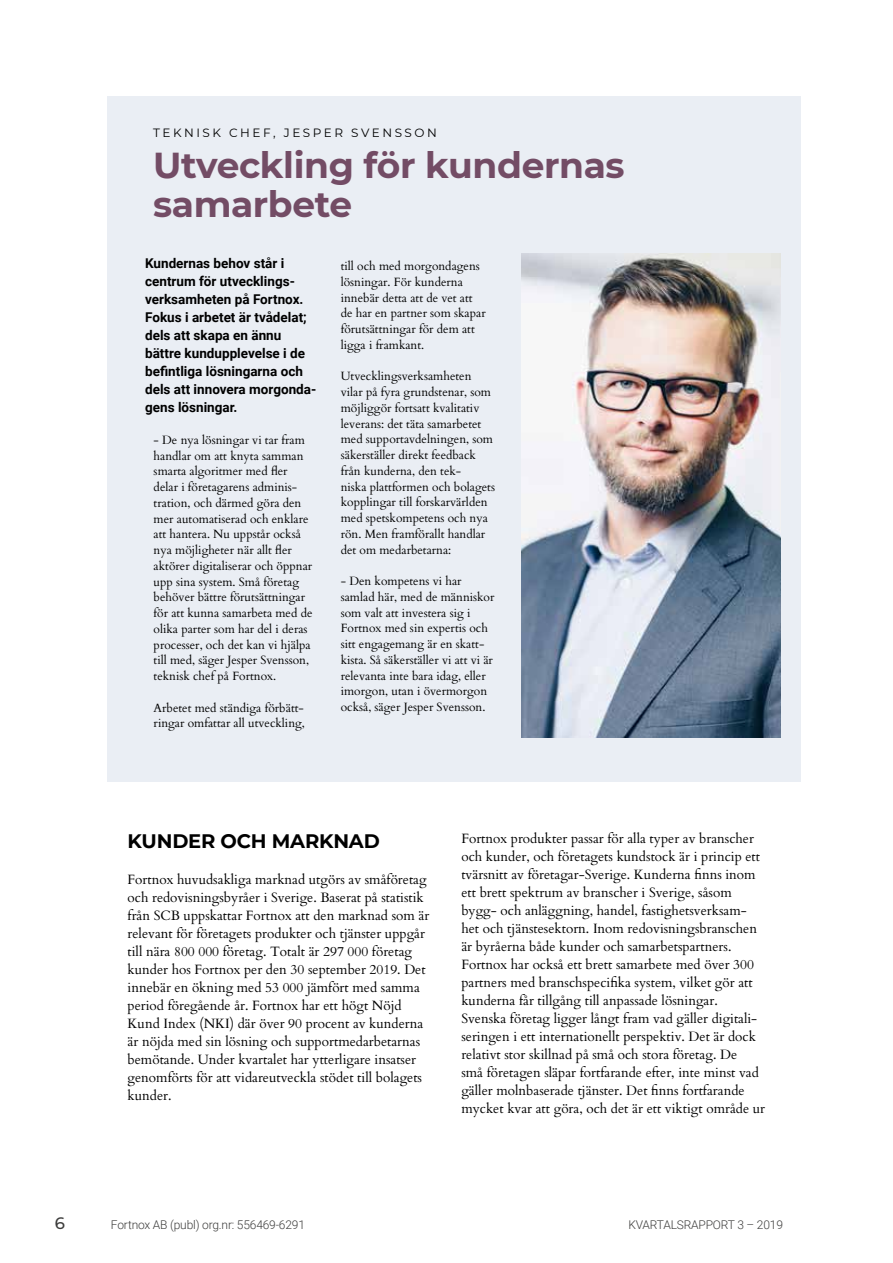
<style>
.page{position:relative;width:893px;height:1263px;background:#fff}
.page>*{position:absolute;margin:0;border:0;box-sizing:border-box;transform-origin:0 0}
.t1{font:700 36px/39px "Montserrat";letter-spacing:-.01em;color:#734c65}
.t2{font:700 19.5px "Montserrat";letter-spacing:-.01em;color:#000}
.t3{font:500 16.5px "Montserrat";color:#3c3c3b}
.t4{font:13.5px/18px "Cardo";color:#000}
.t5{font:700 13.5px/18px "Roboto";color:#000}
.t6{font:12px/15.8px "Cardo";color:#000}
.t7{font:300 12px "Roboto";letter-spacing:-.015em;color:#3c3c3b}
.t8{font:12px "Montserrat";letter-spacing:.21em;color:#000}
</style>
<div class="page">
<div style="left:107px;top:96px;width:693px;height:685px;background:#eaeef4"></div>
<img style="left:522px;top:253px;width:258px;height:485px">
<p class="t8" style="left:153px;top:125px;width:285px">TEKNISK CHEF, JESPER SVENSSON</p>
<h1 class="t1" style="left:153px;top:144px;width:473px">Utveckling för kundernas samarbete</h1>
<p class="t5" style="left:145px;top:254px;width:173px">Kundernas behov står i centrum för utvecklings&shy;verksamheten på Fortnox.<br>Fokus i arbetet är tvådelat; dels att skapa en ännu bättre kundupplevelse i de befintliga lösningarna och dels att innovera morgonda&shy;gens lösningar.</p>
<p class="t6" style="left:154px;top:431px;width:160px">- De nya lösningar vi tar fram handlar om att knyta samman smarta algoritmer med fler delar i företagarens adminis&shy;tration, och därmed göra den mer automatiserad och enklare att hantera. Nu uppstår också nya möjligheter när allt fler aktörer digitaliserar och öppnar upp sina system. Små företag behöver bättre förutsättningar för att kunna samarbeta med de olika parter som har del i deras processer, och det kan vi hjälpa till med, säger Jesper Svensson, teknisk chef på Fortnox.</p>
<p class="t6" style="left:154px;top:699px;width:153px">Arbetet med ständiga förbätt&shy;ringar omfattar all utveckling,</p>
<p class="t6" style="left:341px;top:258px;width:146px">till och med morgondagens lösningar. För kunderna innebär detta att de vet att de har en partner som skapar förutsättningar för dem att ligga i framkant.</p>
<p class="t6" style="left:341px;top:368px;width:156px">Utvecklingsverksamheten vilar på fyra grundstenar, som möjliggör fortsatt kvalitativ leverans: det täta samarbetet med supportavdelningen, som säkerställer direkt feedback från kunderna, den tek-<br>niska plattformen och bolagets kopplingar till forskarvärlden med spetskompetens och nya rön. Men framförallt handlar det om medarbetarna:</p>
<p class="t6" style="left:341px;top:572px;width:155px">- Den kompetens vi har samlad här, med de människor som valt att investera sig i<br>Fortnox med sin expertis och sitt engagemang är en skatt&shy;kista. Så säkerställer vi att vi är relevanta inte bara idag, eller imorgon, utan i övermorgon också, säger Jesper Svensson.</p>
<h2 class="t2" style="left:128px;top:827px;width:254px">KUNDER OCH MARKNAD</h2>
<p class="t4" style="left:128px;top:870px;width:303px">Fortnox huvudsakliga marknad utgörs av småföretag och redovisningsbyråer i Sverige. Baserat på statistik från SCB uppskattar Fortnox att den marknad som är relevant för företagets produkter och tjänster uppgår till nära 800 000 företag. Totalt är 297 000 företag kunder hos Fortnox per den 30 september 2019. Det innebär en ökning med 53 000 jämfört med samma period föregående år. Fortnox har ett högt Nöjd Kund Index (NKI) där över 90 procent av kunderna är nöjda med sin lösning och supportmedarbetarnas bemötande. Under kvartalet har ytterligare insatser genomförts för att vidareutveckla stödet till bolagets kunder.</p>
<p class="t4" style="left:461px;top:828px;width:305px">Fortnox produkter passar för alla typer av branscher och kunder, och företagets kundstock är i princip ett tvärsnitt av företagar-Sverige. Kunderna finns inom ett brett spektrum av branscher i Sverige, såsom bygg- och anläggning, handel, fastighetsverksam&shy;het och tjänstesektorn. Inom redovisningsbranschen är byråerna både kunder och samarbetspartners.<br>Fortnox har också ett brett samarbete med över 300 partners med branschspecifika system, vilket gör att kunderna får tillgång till anpassade lösningar.<br>Svenska företag ligger långt fram vad gäller digitali&shy;seringen i ett internationellt perspektiv. Det är dock relativt stor skillnad på små och stora företag. De<br>små företagen släpar fortfarande efter, inte minst vad gäller molnbaserade tjänster. Det finns fortfarande mycket kvar att göra, och det är ett viktigt område ur</p>
<p class="t3" style="left:55px;top:1212px;width:12px">6</p>
<p class="t7" style="left:111px;top:1216px;width:196px">Fortnox AB (publ) org.nr: 556469-6291</p>
<p class="t7" style="left:628px;top:1216px;width:156px">KVARTALSRAPPORT 3 – 2019</p>
</div>
